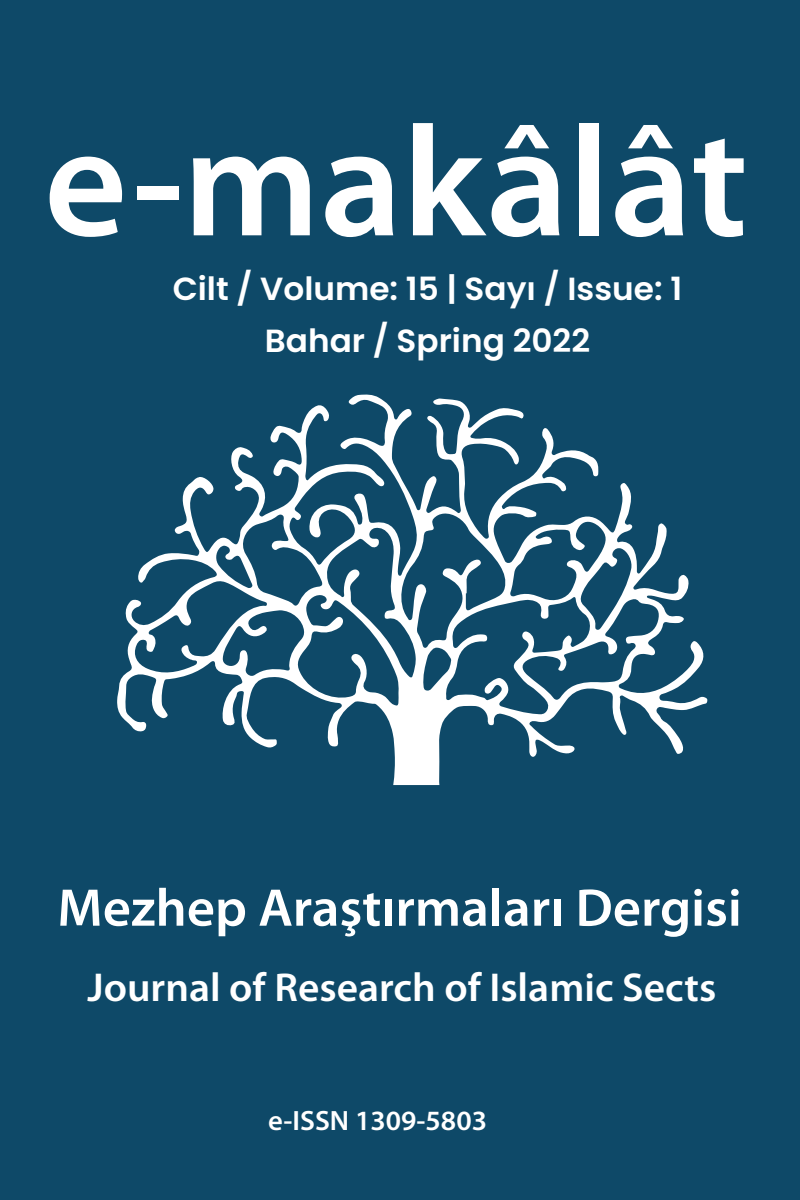
<style>
.page{position:relative;width:800px;height:1200px;background:#0e4968}
.page>*{position:absolute;margin:0;border:0;box-sizing:border-box;transform-origin:0 0}
.t1{font:600 158px "Myriad Pro";color:#fff}
.t2{font:600 53.6px "Myriad Pro";color:#fff}
.t3{font:600 40.4px "Myriad Pro";color:#fff}
.t4{font:600 32px/52px "Poppins";color:#fff;text-align:center}
.t5{font:600 28px "Myriad Pro";color:#fff}
</style>
<div class="page">
<svg style="left:117px;top:394px;width:590px;height:391px"></svg>
<h1 class="t1" style="left:44px;top:82px;width:706px">e-makâlât</h1>
<p class="t4" style="left:173px;top:263px;width:511px">Cilt / Volume: 15 | Sayı / Issue: 1<br>Bahar / Spring 2022</p>
<h2 class="t2" style="left:57px;top:874px;width:686px">Mezhep Araştırmaları Dergisi</h2>
<p class="t3" style="left:87px;top:962px;width:630px">Journal of Research of Islamic Sects</p>
<p class="t5" style="left:268px;top:1102px;width:221px">e-ISSN 1309-5803</p>
</div>
